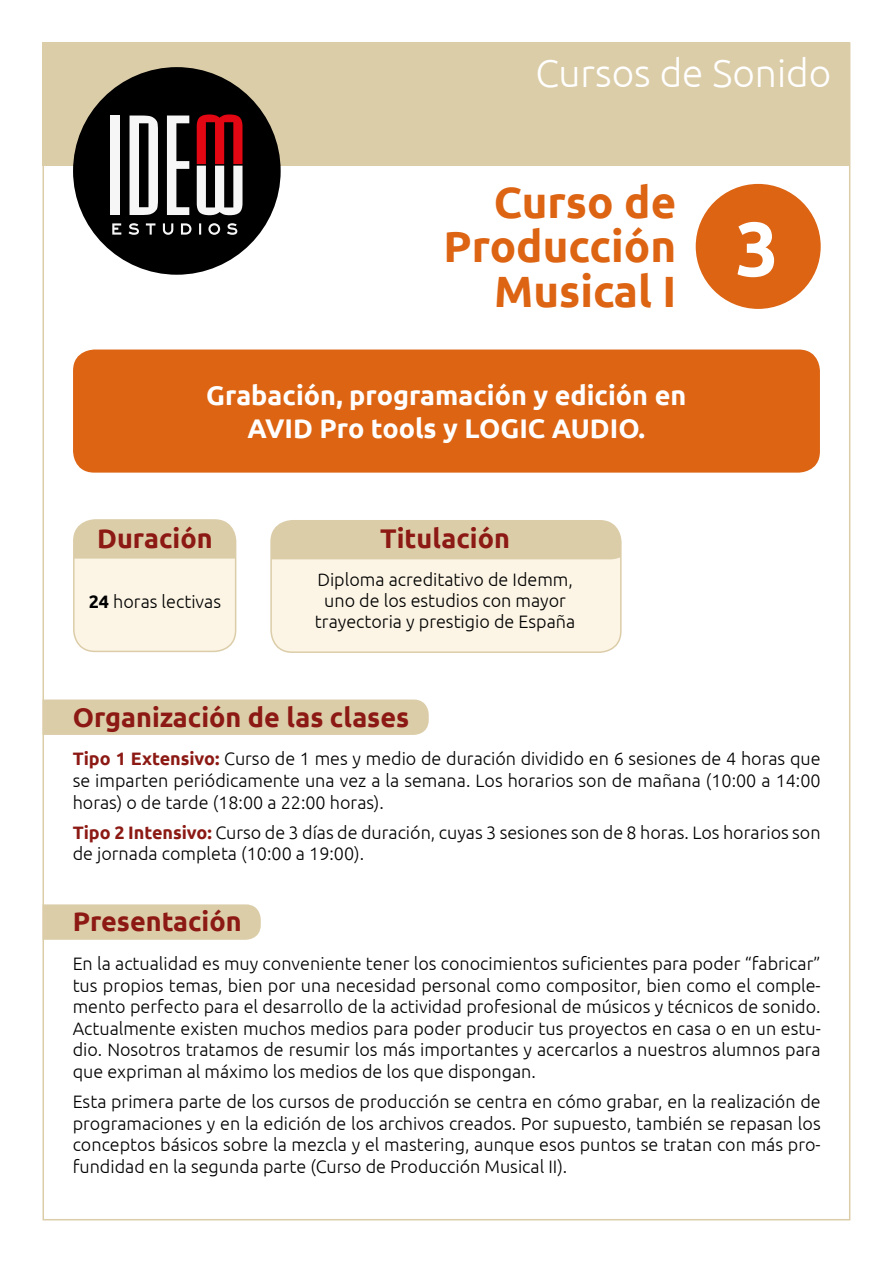
<style>
.page{position:relative;width:893px;height:1263px;background:#fff}
.page>*{position:absolute;margin:0;border:0;box-sizing:border-box;transform-origin:0 0}
.t1{font:700 76.5px "Ubuntu";color:#fff}
.t2{font:700 43.8px/44.4px "Ubuntu";color:#dc6413;text-align:right}
.t3{font:300 38.7px "Ubuntu";color:#fff}
.t4{font:700 27px/32.4px "Ubuntu";color:#fff;text-align:center}
.t5{font:700 27px "Ubuntu";color:#8c1913}
.t6{font:300 18px/21.6px "Ubuntu";color:#000;text-align:justify}
.s1{font-weight:700}
.s2{font-weight:700;color:#8c1913}
</style>
<div class="page">
<div style="left:43px;top:43px;width:807px;height:123px;background:#dccda9"></div>
<div style="left:73px;top:67px;width:208px;height:208px;background:#000;border-radius:50%"></div>
<div style="left:111px;top:116px;width:9px;height:99px;background:#f6f6f6"></div>
<svg style="left:130px;top:116px;width:28px;height:99px"></svg>
<svg style="left:167px;top:116px;width:22px;height:99px"></svg>
<svg style="left:197px;top:114px;width:46px;height:101px"></svg>
<svg style="left:112px;top:223px;width:125px;height:12px"></svg>
<div style="left:271px;top:521px;width:350px;height:131px;background:#fcf5e5;border-radius:21px"></div>
<div style="left:273px;top:523px;width:346px;height:36px;background:#dccda9"></div>
<div style="left:270px;top:520px;width:352px;height:133px;border:2px solid #dccda9;border-radius:21px"></div>
<div style="left:43px;top:904px;width:218px;height:36px;background:#dccda9"></div>
<div style="left:43px;top:699px;width:386px;height:36px;background:#dccda9"></div>
<div style="left:73px;top:349px;width:747px;height:124px;background:#dc6413;border-radius:21px"></div>
<div style="left:696px;top:184px;width:125px;height:125px;background:#dc6413;border-radius:50%"></div>
<div style="left:74px;top:520px;width:162px;height:131px;background:#fcf5e5;border-radius:21px"></div>
<div style="left:75px;top:520px;width:161px;height:39px;background:#dccda9"></div>
<div style="left:73px;top:519px;width:163px;height:133px;border:2px solid #dccda9;border-radius:21px"></div>
<h3 class="t3" style="left:535px;top:50px;width:297px">Cursos de Sonido</h3>
<h2 class="t2" style="left:443px;top:179px;width:234px">Curso de<br>Producción<br>Musical I</h2>
<h3 class="t4" style="left:206px;top:379px;width:482px">Grabación, programación y edición en<br>AVID Pro tools y LOGIC AUDIO.</h3>
<h3 class="t5" style="left:97px;top:522px;width:117px">Duración</h3>
<p class="t6" style="left:89px;top:590px;width:134px"><span class="s1">24</span> horas lectivas</p>
<h3 class="t5" style="left:380px;top:522px;width:131px">Titulación</h3>
<p class="t6" style="left:315px;top:569px;width:262px;line-height:21px;text-align:center">Diploma acreditativo de Idemm, uno de los estudios con mayor trayectoria y prestigio de España</p>
<h1 class="t1" style="left:735px;top:202px;width:45px">3</h1>
<h3 class="t5" style="left:73px;top:701px;width:338px">Organización de las clases</h3>
<p class="t6" style="left:73px;top:748px;width:749px"><span class="s2">Tipo 1 Extensivo:</span> Curso de 1 mes y medio de duración dividido en 6 sesiones de 4 horas que se imparten periódicamente una vez a la semana. Los horarios son de mañana (10:00 a 14:00 horas) o de tarde (18:00 a 22:00 horas).</p>
<p class="t6" style="left:73px;top:821px;width:749px"><span class="s2">Tipo 2 Intensivo:</span> Curso de 3 días de duración, cuyas 3 sesiones son de 8 horas. Los horarios son de jornada completa (10:00 a 19:00).</p>
<h3 class="t5" style="left:73px;top:905px;width:171px">Presentación</h3>
<p class="t6" style="left:73px;top:952px;width:750px">En la actualidad es muy conveniente tener los conocimientos suficientes para poder “fabricar” tus propios temas, bien por una necesidad personal como compositor, bien como el comple&shy;mento perfecto para el desarrollo de la actividad profesional de músicos y técnicos de sonido.<br>Actualmente existen muchos medios para poder producir tus proyectos en casa o en un estu&shy;dio. Nosotros tratamos de resumir los más importantes y acercarlos a nuestros alumnos para que expriman al máximo los medios de los que dispongan.</p>
<p class="t6" style="left:73px;top:1090px;width:749px">Esta primera parte de los cursos de producción se centra en cómo grabar, en la realización de programaciones y en la edición de los archivos creados. Por supuesto, también se repasan los conceptos básicos sobre la mezcla y el mastering, aunque esos puntos se tratan con más pro&shy;fundidad en la segunda parte (Curso de Producción Musical II).</p>
</div>
